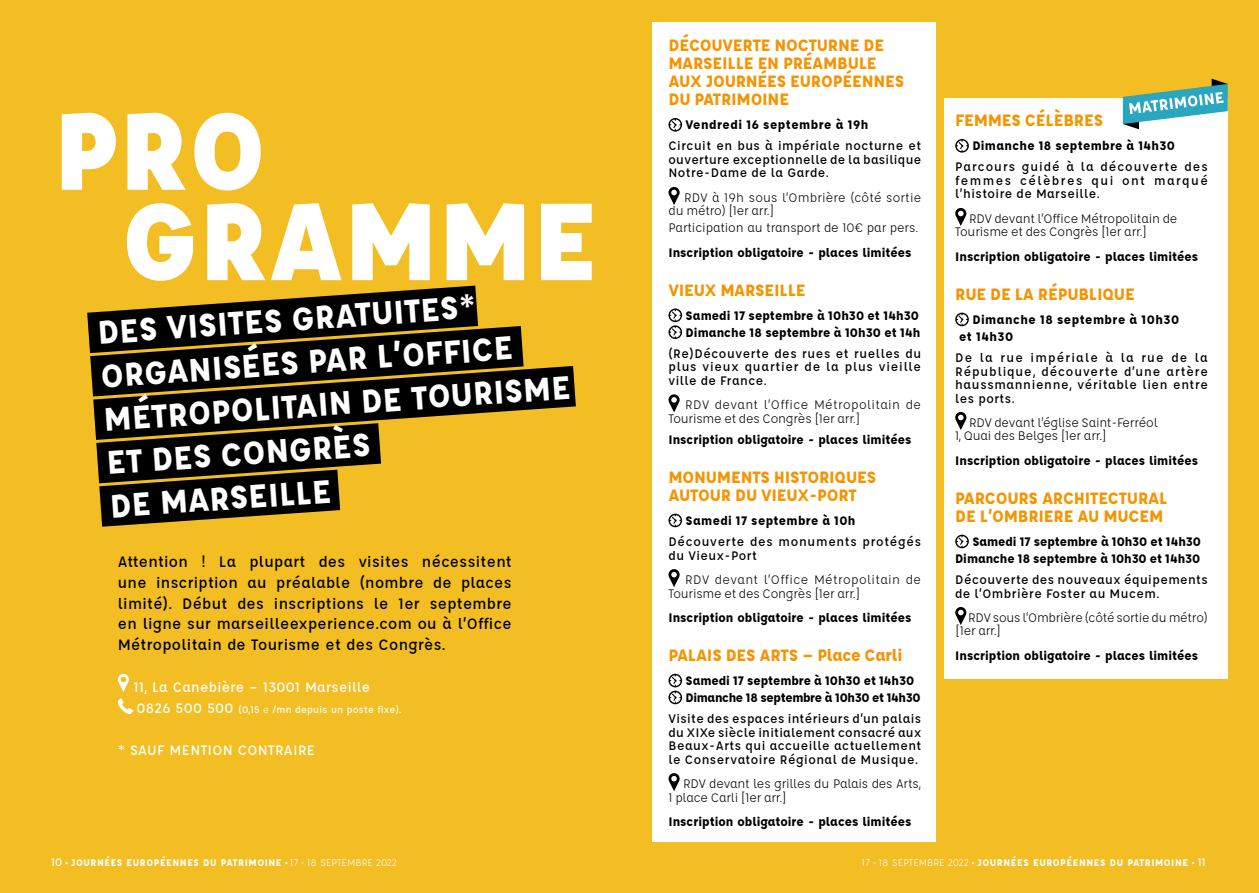
<style>
.page{position:relative;width:1259px;height:893px;background:#f2be24}
.page>*{position:absolute;margin:0;border:0;box-sizing:border-box;transform-origin:0 0}
.t1{font:900 120px "Affogato";color:#fff}
.t2{font:700 35.7px/43.5px "Affogato";color:#fff}
.t3{font:700 18px/18px "Affogato";letter-spacing:-.015em;color:#f49400}
.t4{font:500 16.5px/20.9px "Affogato";letter-spacing:.02em;color:#000;text-align:justify}
.t5{font:500 15px "Affogato";letter-spacing:.02em;color:#fff}
.t6{font:500 13.5px/13.5px "Affogato";letter-spacing:.035em;color:#000;text-align:justify}
.t7{font:700 13.5px/16.8px "Affogato";color:#000}
.t8{font:13.5px/13.5px "Affogato";letter-spacing:-.015em;color:#000}
.t9{font:13.5px/13.5px "Affogato";letter-spacing:.015em;color:#000}
.t10{font:700 13.5px/16.8px "Affogato";letter-spacing:-.025em;color:#000}
.t11{font:700 13.5px/16.8px "Affogato";letter-spacing:.035em;color:#000}
.t12{font:13.5px/13.5px "Affogato";letter-spacing:.01em;color:#000}
.t13{font:700 13.5px "Affogato";letter-spacing:.025em;color:#000}
.t14{font:500 13.5px/13.5px "Affogato";letter-spacing:.055em;color:#000}
.t15{font:500 12px "Affogato";color:#fff}
.t16{font:700 10.5px "Affogato";letter-spacing:.05em;color:#fff}
.t17{font:10.5px "Affogato";color:#fff}
.t18{font:500 10.5px "Affogato";letter-spacing:.02em;color:#fff}
.s1{font-size:15px}
.s2{font-weight:400}
.s3{font-weight:700;font-size:10.5px}
.s4{font-weight:700}
.s5{font-weight:500;font-size:12px}
</style>
<div class="page">
<svg style="left:227px;top:285px;width:250px;height:18px"></svg>
<svg style="left:87px;top:303px;width:435px;height:40px;background:#221b05"></svg>
<svg style="left:89px;top:343px;width:487px;height:74px;background:#201904"></svg>
<svg style="left:89px;top:400px;width:334px;height:127px"></svg>
<div style="left:652px;top:22px;width:283px;height:820px;background:#fff"></div>
<div style="left:944px;top:98px;width:283px;height:580px;background:#fff"></div>
<svg style="left:668px;top:118px;width:14px;height:14px"></svg>
<svg style="left:668px;top:187px;width:11px;height:18px"></svg>
<svg style="left:668px;top:308px;width:14px;height:31px"></svg>
<svg style="left:668px;top:394px;width:11px;height:18px"></svg>
<svg style="left:668px;top:514px;width:14px;height:13px"></svg>
<svg style="left:668px;top:569px;width:11px;height:18px"></svg>
<svg style="left:668px;top:674px;width:14px;height:30px"></svg>
<svg style="left:668px;top:773px;width:11px;height:18px"></svg>
<svg style="left:955px;top:139px;width:14px;height:14px"></svg>
<svg style="left:955px;top:208px;width:11px;height:18px"></svg>
<svg style="left:955px;top:313px;width:14px;height:13px"></svg>
<svg style="left:955px;top:412px;width:11px;height:18px"></svg>
<svg style="left:955px;top:535px;width:14px;height:13px"></svg>
<svg style="left:955px;top:607px;width:11px;height:18px"></svg>
<svg style="left:118px;top:674px;width:11px;height:18px"></svg>
<svg style="left:1123px;top:78px;width:104px;height:52px"></svg>
<svg style="left:118px;top:698px;width:15px;height:16px"></svg>
<h1 class="t1" style="left:53px;top:73px;width:214px">PRO</h1>
<h1 class="t1" style="left:122px;top:163px;width:478px">GRAMME</h1>
<h2 class="t2" style="left:96px;top:310px;width:469px;rotate:-4deg">DES VISITES GRATUITES*<br>ORGANISÉES PAR L’OFFICE<br>MÉTROPOLITAIN DE TOURISME<br>ET DES CONGRÈS<br>DE MARSEILLE</h2>
<p class="t4" style="left:118px;top:551px;width:395px">Attention ! La plupart des visites nécessitent une inscription au préalable (nombre de places limité). Début des inscriptions le 1er septembre en ligne sur marseilleexperience.com ou à l’Office Métropolitain de Tourisme et des Congrès.</p>
<p class="t5" style="left:134px;top:678px;width:238px">11, La Canebière – 13001 Marseille</p>
<p class="t18" style="left:137px;top:703px;width:266px"><span class="s1">0826 500 500</span> (0,15 <span class="s2">e</span> /mn depuis un poste fixe).</p>
<p class="t5" style="left:118px;top:740px;width:199px">* SAUF MENTION CONTRAIRE</p>
<h3 class="t3" style="left:668px;top:36px;width:237px">DÉCOUVERTE NOCTURNE DE<br>MARSEILLE EN PRÉAMBULE<br>AUX JOURNÉES EUROPÉENNES<br>DU PATRIMOINE</h3>
<p class="t11" style="left:685px;top:116px;width:184px">Vendredi 16 septembre à 19h</p>
<p class="t6" style="left:668px;top:139px;width:254px">Circuit en bus à impériale nocturne et ouverture exceptionnelle de la basilique Notre-Dame de la Garde.</p>
<p class="t12" style="left:668px;top:191px;width:254px;text-indent:16px">RDV à 19h sous l’Ombrière (côté sortie du métro) [1er arr.]</p>
<p class="t8" style="left:668px;top:221px;width:251px">Participation au transport de 10€ par pers.</p>
<p class="t7" style="left:668px;top:244px;width:244px">Inscription obligatoire - places limitées</p>
<h3 class="t3" style="left:668px;top:280px;width:139px">VIEUX MARSEILLE</h3>
<p class="t7" style="left:685px;top:307px;width:236px">Samedi 17 septembre à 10h30 et 14h30<br>Dimanche 18 septembre à 10h30 et 14h</p>
<p class="t6" style="left:668px;top:347px;width:254px">(Re)Découverte des rues et ruelles du plus vieux quartier de la plus vieille ville de France.</p>
<p class="t9" style="left:668px;top:398px;width:254px;text-indent:17px">RDV devant l’Office Métropolitain de<br>Tourisme et des Congrès [1er arr.]</p>
<p class="t7" style="left:668px;top:431px;width:244px">Inscription obligatoire - places limitées</p>
<h3 class="t3" style="left:668px;top:468px;width:209px">MONUMENTS HISTORIQUES<br>AUTOUR DU VIEUX-PORT</h3>
<p class="t13" style="left:685px;top:512px;width:171px">Samedi 17 septembre à 10h</p>
<p class="t14" style="left:668px;top:535px;width:254px">Découverte des monuments protégés du Vieux-Port</p>
<p class="t9" style="left:668px;top:573px;width:254px;text-indent:17px">RDV devant l’Office Métropolitain de<br>Tourisme et des Congrès [1er arr.]</p>
<p class="t7" style="left:668px;top:609px;width:244px">Inscription obligatoire - places limitées</p>
<h3 class="t3" style="left:668px;top:646px;width:235px">PALAIS DES ARTS – Place Carli</h3>
<p class="t10" style="left:685px;top:672px;width:236px">Samedi 17 septembre à 10h30 et 14h30<br>Dimanche 18 septembre à 10h30 et 14h30</p>
<p class="t6" style="left:668px;top:712px;width:254px">Visite des espaces intérieurs d’un palais du XIXe siècle initialement consacré aux Beaux-Arts qui accueille actuellement le Conservatoire Régional de Musique.</p>
<p class="t8" style="left:668px;top:777px;width:254px;text-indent:15px">RDV devant les grilles du Palais des Arts,<br>1 place Carli [1er arr.]</p>
<p class="t7" style="left:668px;top:813px;width:244px">Inscription obligatoire - places limitées</p>
<h3 class="t3" style="left:955px;top:111px;width:150px">FEMMES CÉLÈBRES</h3>
<p class="t13" style="left:972px;top:137px;width:204px">Dimanche 18 septembre à 14h30</p>
<p class="t6" style="left:955px;top:160px;width:254px">Parcours guidé à la découverte des femmes célèbres qui ont marqué l’histoire de Marseille.</p>
<p class="t8" style="left:955px;top:212px;width:224px;text-indent:14px">RDV devant l’Office Métropolitain de<br>Tourisme et des Congrès [1er arr.]</p>
<p class="t7" style="left:955px;top:248px;width:244px">Inscription obligatoire - places limitées</p>
<h3 class="t3" style="left:955px;top:285px;width:181px">RUE DE LA RÉPUBLIQUE</h3>
<p class="t11" style="left:959px;top:311px;width:222px;text-indent:13px">Dimanche 18 septembre à 10h30 et 14h30</p>
<p class="t6" style="left:955px;top:351px;width:254px">De la rue impériale à la rue de la République, découverte d’une artère haussmannienne, véritable lien entre les ports.</p>
<p class="t8" style="left:955px;top:416px;width:204px;text-indent:14px">RDV devant l’église Saint-Ferréol<br>1, Quai des Belges [1er arr.]</p>
<p class="t7" style="left:955px;top:452px;width:244px">Inscription obligatoire - places limitées</p>
<h3 class="t3" style="left:955px;top:489px;width:214px">PARCOURS ARCHITECTURAL<br>DE L’OMBRIERE AU MUCEM</h3>
<p class="t7" style="left:955px;top:533px;width:247px;text-align:right">Samedi 17 septembre à 10h30 et 14h30<br>Dimanche 18 septembre à 10h30 et 14h30</p>
<p class="t6" style="left:955px;top:573px;width:254px">Découverte des nouveaux équipements de l’Ombrière Foster au Mucem.</p>
<p class="t8" style="left:955px;top:611px;width:254px;text-indent:13px">RDV sous l’Ombrière (côté sortie du métro) [1er arr.]</p>
<p class="t7" style="left:955px;top:647px;width:244px">Inscription obligatoire - places limitées</p>
<p class="t15" style="left:55px;top:850px;width:18px">10 <span class="s3">•</span></p>
<p class="t17" style="left:265px;top:851px;width:113px"><span class="s4">•</span> 17 - 18 SEPTEMBRE 2022</p>
<p class="t17" style="left:885px;top:851px;width:114px">17 - 18 SEPTEMBRE 2022 <span class="s4">•</span></p>
<p class="t15" style="left:1190px;top:850px;width:15px"><span class="s3">•</span> 11</p>
<p class="t16" style="left:51px;top:856px;width:347px"><span class="s5">10</span> • JOURNÉES EUROPÉENNES DU PATRIMOINE • <span class="s2">17 - 18 SEPTEMBRE 2022</span></p>
<p class="t16" style="left:862px;top:856px;width:345px"><span class="s2">17 - 18 SEPTEMBRE 2022</span> • JOURNÉES EUROPÉENNES DU PATRIMOINE • <span class="s5">11</span></p>
</div>
